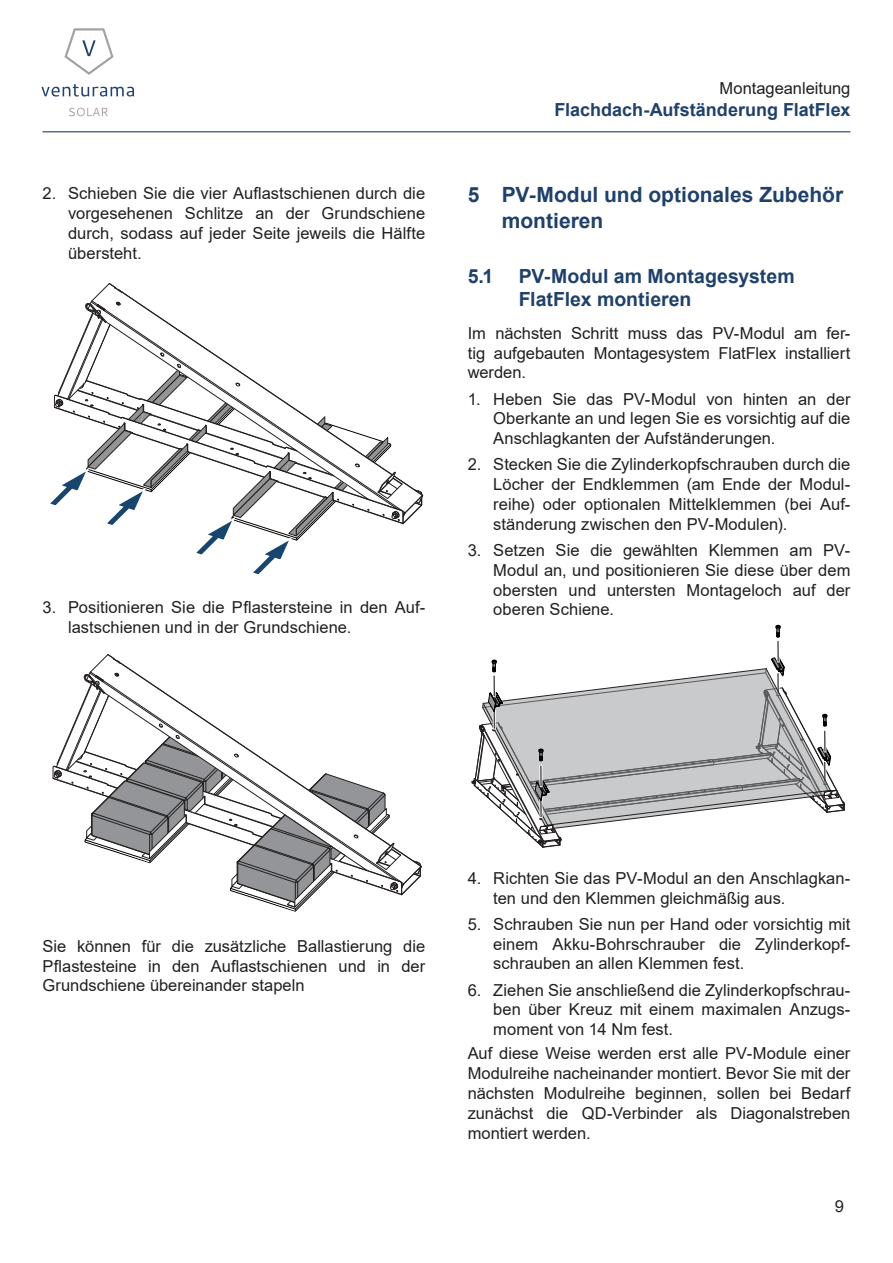
<style>
.page{position:relative;width:893px;height:1263px;background:#fff}
.page>*{position:absolute;margin:0;border:0;box-sizing:border-box;transform-origin:0 0}
.t1{font:700 21px/25.2px "Arial";color:#20416a}
.t2{font:700 19.5px/23.4px "Arial";color:#20416a}
.t3{font:700 18px "Arial";color:#20416a}
.Fließtext{font:16.5px/19.8px "Arial";color:#231f20;text-align:justify}
</style>
<div class="page">
<hr style="left:43px;top:131px;width:807px;height:1px;background:#20416a">
<svg style="left:41px;top:84px;width:93px;height:13px"></svg>
<svg style="left:69px;top:108px;width:39px;height:8px"></svg>
<svg style="left:64px;top:28px;width:50px;height:47px"></svg>
<svg style="left:50px;top:283px;width:374px;height:291px"></svg>
<svg style="left:52px;top:654px;width:370px;height:258px"></svg>
<svg style="left:471px;top:624px;width:374px;height:224px"></svg>
<svg style="left:539px;top:766px;width:4px;height:20px"></svg>
<hr style="left:540px;top:766px;width:2px;height:20px;background:#231f20">
<p class="Fließtext" style="left:68px;top:183px;width:359px;text-indent:-26px">2. Schieben Sie die vier Auflastschienen durch die vorgesehenen Schlitze an der Grundschiene durch, sodass auf jeder Seite jeweils die Hälfte übersteht.</p>
<p class="Fließtext" style="left:68px;top:597px;width:359px;text-indent:-26px">3. Positionieren Sie die Pflastersteine in den Auf&shy;lastschienen und in der Grundschiene.</p>
<p class="Fließtext" style="left:720px;top:78px;width:132px">Montageanleitung</p>
<p class="t3" style="left:555px;top:97px;width:297px">Flachdach-Aufständerung FlatFlex</p>
<p class="t1" style="left:502px;top:183px;width:343px;text-indent:-34px">5 PV-Modul und optionales Zubehör montieren</p>
<p class="t2" style="left:468px;top:265px;width:27px">5.1</p>
<p class="t2" style="left:519px;top:265px;width:277px">PV-Modul am Montagesystem<br>FlatFlex montieren</p>
<p class="Fließtext" style="left:468px;top:323px;width:384px">Im nächsten Schritt muss das PV-Modul am fer&shy;tig aufgebauten Montagesystem FlatFlex installiert werden.</p>
<p class="Fließtext" style="left:493px;top:389px;width:359px;text-indent:-26px">1. Heben Sie das PV-Modul von hinten an der Oberkante an und legen Sie es vorsichtig auf die Anschlagkanten der Aufständerungen.</p>
<p class="Fließtext" style="left:493px;top:455px;width:359px;text-indent:-26px">2. Stecken Sie die Zylinderkopfschrauben durch die Löcher der Endklemmen (am Ende der Modul&shy;reihe) oder optionalen Mittelklemmen (bei Auf&shy;ständerung zwischen den PV-Modulen).</p>
<p class="Fließtext" style="left:493px;top:540px;width:359px;text-indent:-26px">3. Setzen Sie die gewählten Klemmen am PV-Modul an, und positionieren Sie diese über dem obersten und untersten Montageloch auf der oberen Schiene.</p>
<p class="Fließtext" style="left:43px;top:936px;width:384px">Sie können für die zusätzliche Ballastierung die Pflastesteine in den Auflastschienen und in der Grundschiene übereinander stapeln</p>
<p class="Fließtext" style="left:493px;top:868px;width:359px;text-indent:-26px">4. Richten Sie das PV-Modul an den Anschlagkan&shy;ten und den Klemmen gleichmäßig aus.</p>
<p class="Fließtext" style="left:493px;top:914px;width:359px;text-indent:-26px">5. Schrauben Sie nun per Hand oder vorsichtig mit einem Akku-Bohrschrauber die Zylinderkopf&shy;schrauben an allen Klemmen fest.</p>
<p class="Fließtext" style="left:493px;top:980px;width:359px;text-indent:-26px">6. Ziehen Sie anschließend die Zylinderkopfschrau&shy;ben über Kreuz mit einem maximalen Anzugs&shy;moment von 14 Nm fest.</p>
<p class="Fließtext" style="left:468px;top:1043px;width:384px">Auf diese Weise werden erst alle PV-Module einer Modulreihe nacheinander montiert. Bevor Sie mit der nächsten Modulreihe beginnen, sollen bei Bedarf zunächst die QD-Verbinder als Diagonalstreben montiert werden.</p>
<p class="Fließtext" style="left:835px;top:1196px;width:11px">9</p>
</div>
